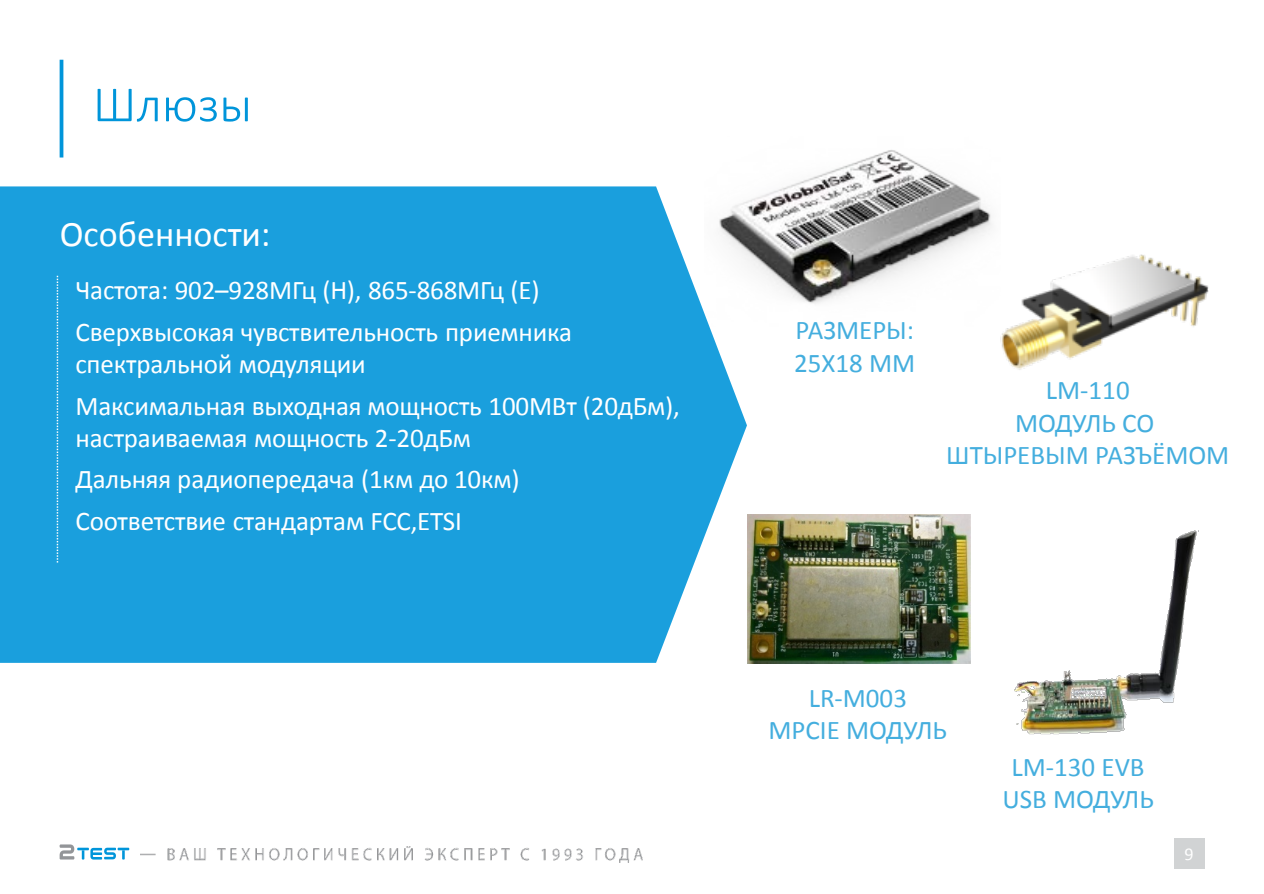
<style>
.page{position:relative;width:1264px;height:894px;background:#fff}
.page>*{position:absolute;margin:0;border:0;box-sizing:border-box;transform-origin:0 0}
.t1{font:300 51px "Calibri";color:#0095da}
.t2{font:36px "Calibri";color:#fff}
.t3{font:27px/32.4px "Calibri";letter-spacing:-.005em;color:#fff}
.t4{font:27px/32.4px "Calibri";color:#44aede}
.t5{font:18px "Calibri";color:#fff}
</style>
<div class="page">
<div style="left:1173px;top:838px;width:31px;height:30px;background:#d1d3d4"></div>
<img style="left:141px;top:846px;width:501px;height:16px">
<svg style="left:60px;top:844px;width:69px;height:15px"></svg>
<hr style="left:60px;top:60px;width:3px;height:97px;background:#0095da">
<div style="left:0;top:186px;width:746px;height:476px;background:#1a9fdd"></div>
<img style="left:747px;top:514px;width:222px;height:149px">
<img style="left:704px;top:150px;width:288px;height:176px">
<img style="left:1000px;top:254px;width:209px;height:116px">
<img style="left:1014px;top:530px;width:185px;height:205px">
<svg style="left:57px;top:276px;width:1px;height:288px"></svg>
<p class="t1" style="left:93px;top:73px;width:160px">Шлюзы</p>
<p class="t2" style="left:60px;top:212px;width:212px">Особенности:</p>
<p class="t3" style="left:75px;top:274px;width:465px">Частота: 902–928МГц (H), 865-868МГц (E)</p>
<p class="t3" style="left:75px;top:315px;width:498px">Сверхвысокая чувствительность приемника спектральной модуляции</p>
<p class="t3" style="left:75px;top:389px;width:606px">Максимальная выходная мощность 100МВт (20дБм), настраиваемая мощность 2-20дБм</p>
<p class="t3" style="left:75px;top:463px;width:445px">Дальняя радиопередача (1км до 10км)</p>
<p class="t3" style="left:75px;top:504px;width:388px">Соответствие стандартам FCC,ETSI</p>
<p class="t4" style="left:794px;top:314px;width:123px">РАЗМЕРЫ:<br>25X18 ММ</p>
<p class="t4" style="left:1045px;top:374px;width:85px">LM-110</p>
<p class="t4" style="left:1014px;top:406px;width:141px">МОДУЛЬ СО</p>
<p class="t4" style="left:946px;top:439px;width:284px">ШТЫРЕВЫМ РАЗЪЁМОМ</p>
<p class="t4" style="left:808px;top:681px;width:100px">LR-M003</p>
<p class="t4" style="left:768px;top:713px;width:180px">MPCIE МОДУЛЬ</p>
<p class="t4" style="left:1011px;top:750px;width:135px">LM-130 EVB</p>
<p class="t4" style="left:1002px;top:782px;width:153px">USB МОДУЛЬ</p>
<p class="t5" style="left:1184px;top:842px;width:11px">9</p>
</div>
